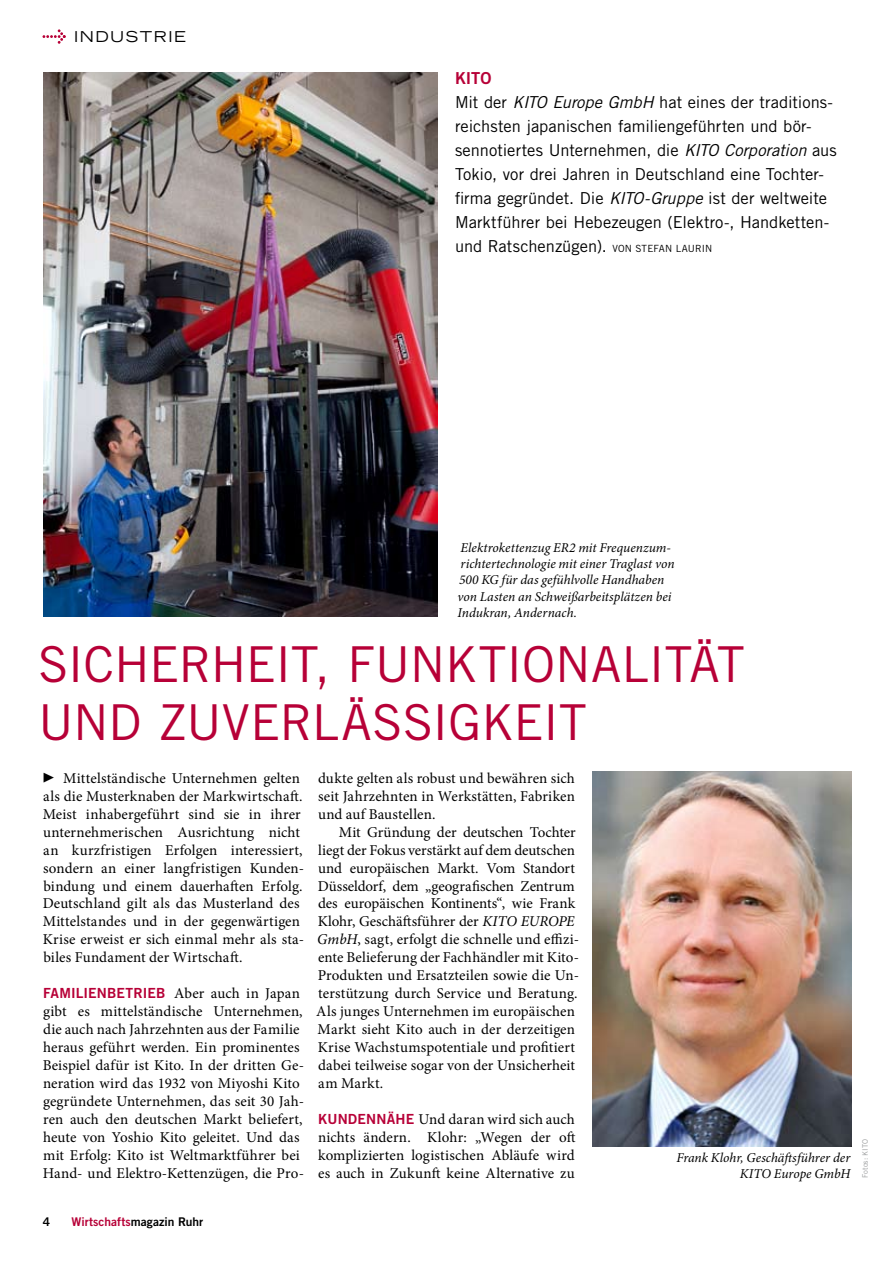
<style>
.page{position:relative;width:893px;height:1263px;background:#fff}
.page>*{position:absolute;margin:0;border:0;box-sizing:border-box;transform-origin:0 0}
.t1{font:49.5px/57px "Trade Gothic LT Std";letter-spacing:-.01em;color:#b70037}
.t2{font:16.5px/24px "Trade Gothic LT Std";letter-spacing:.005em;color:#000}
.t3{font:16.5px "Trade Gothic LT Std Bd 2";color:#b70037}
.t4{font:15px/18px "Minion Pro";letter-spacing:.005em;color:#000}
.t5{font:expanded 15px "Trade Gothic LT Std";letter-spacing:.1em;color:#000}
.t6{font:13.95px "Trade Gothic LT Std Bd 2";letter-spacing:.01em;color:#b70037}
.t7{font:italic 13.5px/16.2px "Minion Pro";color:#000;text-align:right}
.t8{font:12px "Trade Gothic LT Std Bd 2";color:#b70037}
.t9{font:7.5px "Trade Gothic LT Std";color:#9b9d9e}
.s1{font-style:italic}
.s2{font-size:9.9px}
.s3{font-size:21px}
.s4{font-family:"Minion Pro";font-size:15px;color:#000}
.s5{font-family:"Trade Gothic LT Std Bd 2";font-size:13.95px;color:#b70037}
.s6{color:#000}
</style>
<div class="page">
<svg style="left:43px;top:29px;width:23px;height:15px"></svg>
<img style="left:592px;top:772px;width:259px;height:375px">
<img style="left:44px;top:72px;width:393px;height:545px">
<p class="t5" style="left:74px;top:27px;width:111px">INDUSTRIE</p>
<p class="t3" style="left:455px;top:68px;width:38px">KITO</p>
<p class="t2" style="left:455px;top:90px;width:383px">Mit der <span class="s1">KITO Europe GmbH</span> hat eines der traditions&shy;reichsten japanischen familiengeführten und bör&shy;sennotiertes U nternehmen, die <span class="s1">KITO Corporation</span> aus Tokio, vor drei Jahren in Deutschland eine Tochter&shy;firma gegründet. Die <span class="s1">KITO-Gruppe</span> ist der weltweite Marktführer bei H ebezeugen (Elektro-, Handketten&shy;und Ratschenzügen). <span class="s2">Von Stefan Laurin</span></p>
<p class="t7" style="left:458px;top:540px;width:218px;text-align:left">Elektrokettenzug ER2 mit Frequenzum&shy;richtertechnologie mit einer Traglast von 500 KG für das gefühlvolle Handhaben von Lasten an Schweißarbeitsplätzen bei Indukran, Andernach.</p>
<h1 class="t1" style="left:38px;top:636px;width:708px">Sicherheit, Funktionalität und Zuverlässigkeit</h1>
<p class="t4" style="left:42px;top:769px;width:263px"><span class="s3">▶</span> Mittelständische Unternehmen gelten als die Musterknaben der Markwirtschaft.<br>Meist inhabergeführt sind sie in ihrer unternehmerischen Ausrichtung nicht an kurzfristigen Erfolgen interessiert, sondern an einer langfristigen Kunden&shy;bindung und einem dauerhaften Erfolg.<br>Deutschland gilt als das Musterland des Mittelstandes und in der gegenwärtigen Krise erweist er sich einmal mehr als sta&shy;biles Fundament der Wirtschaft.</p>
<p class="t6" style="left:43px;top:985px;width:258px">FAMILIENBETR IEB <span class="s4">Aber auch in Japan</span></p>
<p class="t4" style="left:43px;top:1002px;width:263px">gibt es mittelständische Unternehmen, die auch nach Jahrzehnten aus der Familie heraus geführt werden. Ein prominentes Beispiel dafür ist Kito. In der dritten Ge&shy;neration wird das 1932 von Miyoshi Kito gegründete Unternehmen, das seit 30 Jah&shy;ren auch den deutschen Markt beliefert, heute von Yoshio Kito geleitet. Und das mit Erfolg: Kito ist Weltmarktführer bei Hand- und Elektro-Kettenzügen, die Pro-</p>
<p class="t4" style="left:318px;top:769px;width:258px;text-align:justify">dukte gelten als robust und bewähren sich seit Jahrzehnten in Werkstätten, Fabriken und auf Baustellen.</p>
<p class="t4" style="left:316px;top:823px;width:264px;text-indent:23px">Mit Gründung der deutschen Tochter liegt der Fokus verstärkt auf dem deutschen und europäischen Markt. Vom Standort Düsseldorf, dem „geografischen Zentrum des europäischen Kontinents“, wie Frank Klohr, Geschäftsführer der <span class="s1">KITO Europe GmbH</span>, sagt, erfolgt die schnelle und effizi&shy;ente Belieferung der Fachhändler mit Kito<span class="s1">-</span>Produkten und Ersatzteilen sowie die Un&shy;terstützung durch Service und Beratung.<br>Als junges Unternehmen im europäischen Markt sieht Kito auch in der derzeitigen Krise Wachstumspotentiale und profitiert dabei teilweise sogar von der Unsicherheit am Markt.</p>
<p class="t4" style="left:318px;top:1110px;width:259px;text-align:justify"><span class="s5">KUNDENNÄHE</span> Und daran wird sich auch nichts ändern. Klohr: „Wegen der oft komplizierten logistischen Abläufe wird es auch in Zukunft keine Alternative zu</p>
<p class="t7" style="left:676px;top:1150px;width:176px">Frank Klohr, Geschäftsführer der<br>KITO Europe GmbH</p>
<p class="t9" style="left:861px;top:1178px;width:39px;rotate:-90deg">Fotos: KITO</p>
<p class="t8" style="left:71px;top:1214px;width:133px">WIRTSCHAFTS<span class="s6">MAGAZIN RUHR</span></p>
</div>
